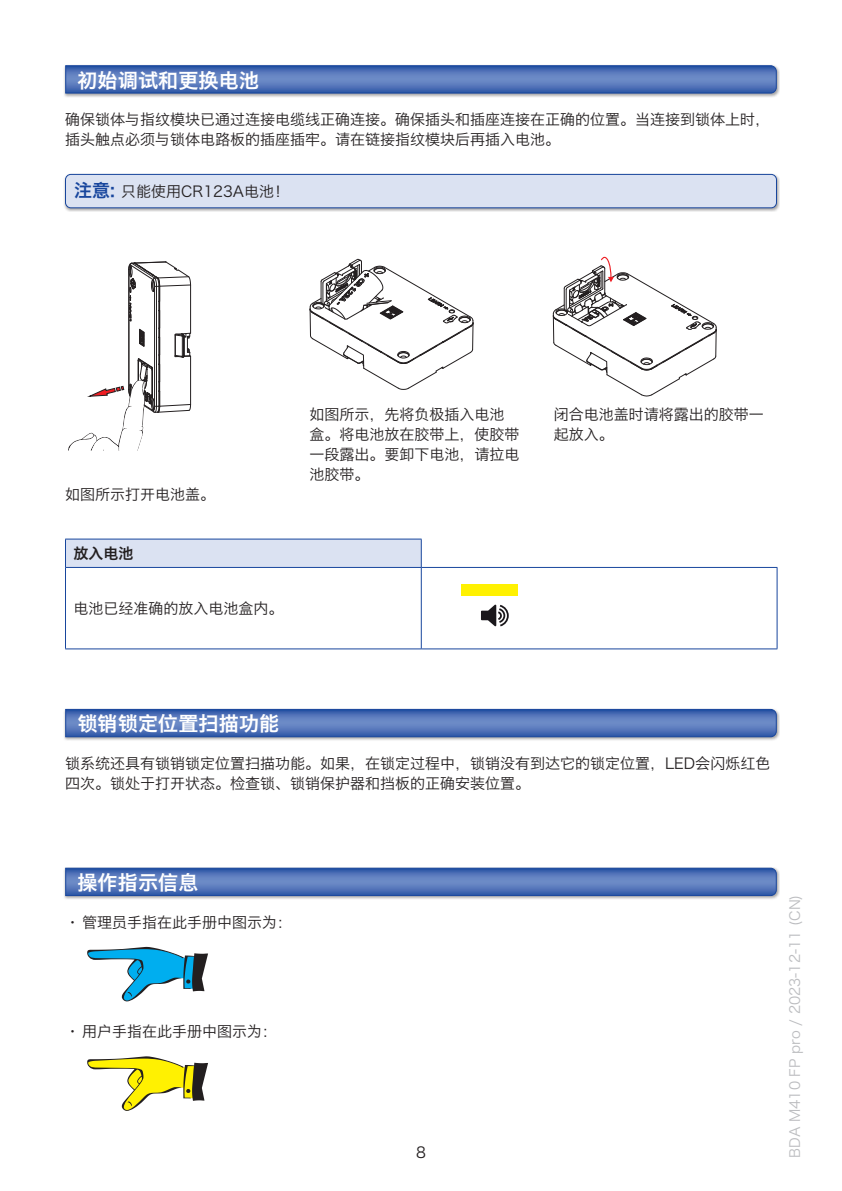
<style>
.page{position:relative;width:842px;height:1191px;background:#fff}
.page>*{position:absolute;margin:0;border:0;box-sizing:border-box;transform-origin:0 0}
.t1{font:20px "Hiragino Sans GB W6";letter-spacing:.01em;color:#fff}
.t2{font:15px/20px "Hiragino Sans GB W3";color:#231f20}
.t3{font:15px "Hiragino Sans GB W6";color:#231f20}
.t4{font:14px "Hiragino Sans GB W3";color:#bcbdc0}
.s1{font-family:"Hiragino Sans GB W6";font-size:18px;color:#18469d}
</style>
<div class="page">
<div style="left:63px;top:64px;width:717px;height:34px;background:#231f20;opacity:.4"></div>
<svg style="left:65px;top:65px;width:712px;height:29px"></svg>
<div style="left:63px;top:173px;width:717px;height:39px;background:#231f20;opacity:.4"></div>
<div style="left:65px;top:174px;width:711px;height:34px;background:#dbe2f2;border-radius:5px"></div>
<div style="left:65px;top:174px;width:712px;height:34px;border:1px solid #18469d;border-radius:5px"></div>
<svg style="left:553px;top:256px;width:164px;height:140px"></svg>
<svg style="left:68px;top:261px;width:123px;height:189px"></svg>
<svg style="left:310px;top:259px;width:164px;height:130px"></svg>
<div style="left:63px;top:708px;width:717px;height:33px;background:#231f20;opacity:.4"></div>
<svg style="left:65px;top:708px;width:712px;height:30px"></svg>
<div style="left:63px;top:866px;width:717px;height:34px;background:#231f20;opacity:.4"></div>
<svg style="left:65px;top:867px;width:712px;height:29px"></svg>
<svg style="left:87px;top:947px;width:121px;height:54px"></svg>
<svg style="left:87px;top:1056px;width:121px;height:54px"></svg>
<svg style="left:66px;top:540px;width:711px;height:108px"></svg>
<div style="left:421px;top:567px;width:356px;height:82px;background:#fff"></div>
<hr style="left:65px;top:539px;width:357px;height:1px;background:#18469d">
<svg style="left:65px;top:539px;width:1px;height:28px"></svg>
<svg style="left:421px;top:539px;width:1px;height:28px"></svg>
<hr style="left:65px;top:567px;width:356px;height:1px;background:#18469d">
<hr style="left:65px;top:568px;width:1px;height:80px;background:#18469d">
<hr style="left:421px;top:567px;width:356px;height:1px;background:#18469d">
<hr style="left:421px;top:568px;width:1px;height:80px;background:#18469d">
<hr style="left:777px;top:568px;width:1px;height:80px;background:#18469d">
<hr style="left:65px;top:648px;width:356px;height:1px;background:#18469d">
<hr style="left:421px;top:648px;width:356px;height:1px;background:#18469d">
<div style="left:461px;top:584px;width:57px;height:12px;background:#fff101"></div>
<svg style="left:481px;top:604px;width:28px;height:22px"></svg>
<h1 class="t1" style="left:77px;top:67px;width:183px">初始调试和更换电池</h1>
<p class="t2" style="left:65px;top:109px;width:706px">确保锁体与指纹模块已通过连接电缆线正确连接。确保插头和插座连接在正确的位置。当连接到锁体上时，插头触点必须与锁体电路板的插座插牢。请在链接指纹模块后再插入电池。</p>
<p class="t2" style="left:74px;top:181px;width:216px"><span class="s1">注意:</span> 只能使用CR123A电池！</p>
<p class="t2" style="left:65px;top:484px;width:152px">如图所示打开电池盖。</p>
<p class="t3" style="left:73px;top:543px;width:61px">放入电池</p>
<p class="t2" style="left:73px;top:598px;width:211px">电池已经准确的放入电池盒内。</p>
<p class="t2" style="left:309px;top:404px;width:212px">如图所示，先将负极插入电池盒。将电池放在胶带上，使胶带一段露出。要卸下电池，请拉电池胶带。</p>
<p class="t2" style="left:554px;top:404px;width:211px">闭合电池盖时请将露出的胶带一起放入。</p>
<h1 class="t1" style="left:77px;top:711px;width:203px">锁销锁定位置扫描功能</h1>
<p class="t2" style="left:65px;top:753px;width:707px">锁系统还具有锁销锁定位置扫描功能。如果，在锁定过程中，锁销没有到达它的锁定位置，LED会闪烁红色四次。锁处于打开状态。检查锁、锁销保护器和挡板的正确安装位置。</p>
<h1 class="t1" style="left:77px;top:869px;width:122px">操作指示信息</h1>
<p class="t2" style="left:65px;top:912px;width:229px">•管理员手指在此手册中图示为：</p>
<p class="t2" style="left:65px;top:1021px;width:214px">•用户手指在此手册中图示为：</p>
<p class="t2" style="left:416px;top:1141px;width:11px">8</p>
<p class="t4" style="left:786px;top:1157px;width:265px;rotate:-90deg">BDA M410 FP pro / 2023-12-11 (CN)</p>
</div>
